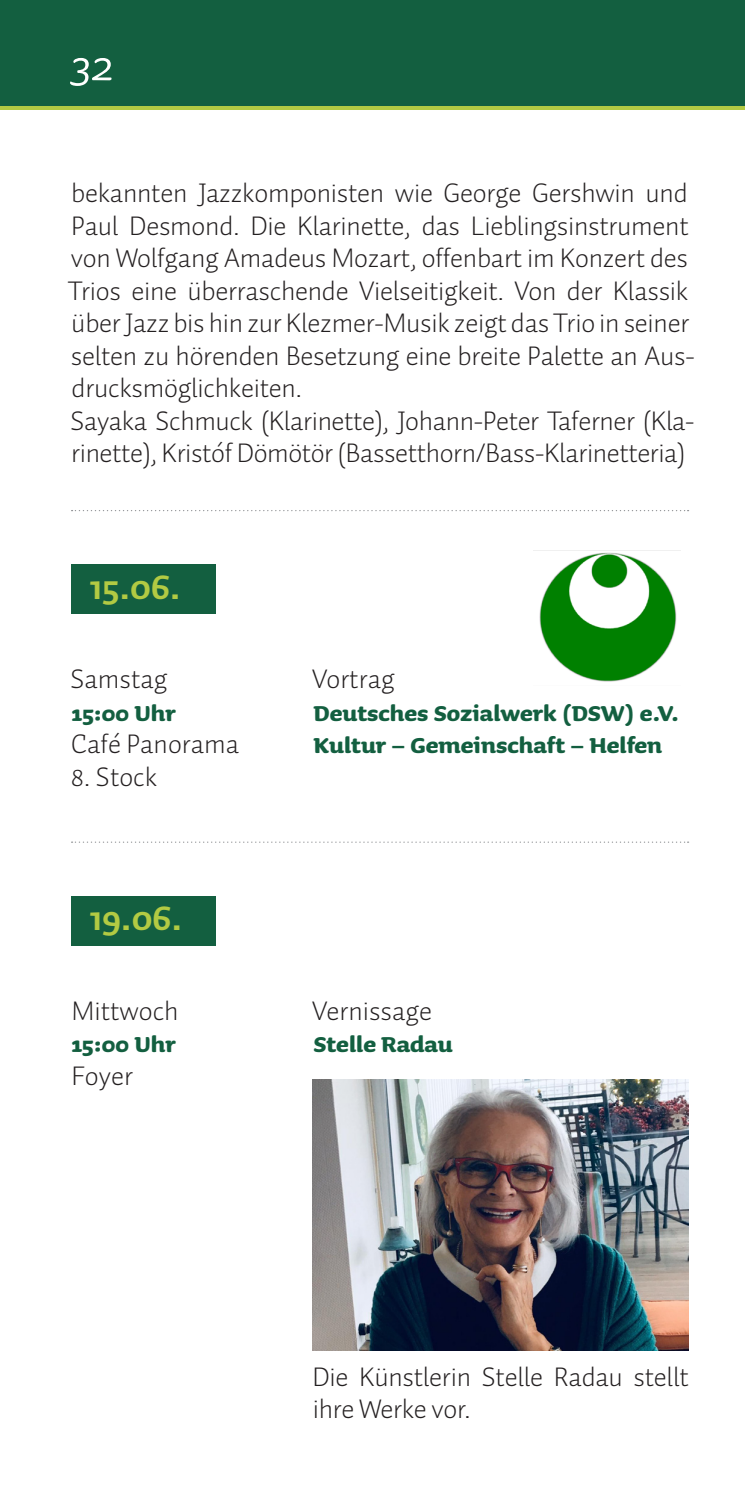
<style>
.page{position:relative;width:745px;height:1489px;background:#fff}
.page>*{position:absolute;margin:0;border:0;box-sizing:border-box;transform-origin:0 0}
.t1{font:italic 55px "Sauna Pro";color:#fff}
.t2{font:700 37.5px "Auto Pro";color:#b2ca43}
.t3{font:300 27.5px/32.5px "Auto Pro";letter-spacing:-.01em;color:#231f20}
.t4{font:700 27.5px/32.5px "Sauna Pro";color:#135f40}
</style>
<div class="page">
<div style="left:0;top:0;width:744px;height:106px;background:#135f40"></div>
<hr style="left:0;top:106px;width:744px;height:4px;background:#b2ca43">
<div style="left:71px;top:564px;width:144px;height:49px;background:#135f40"></div>
<div style="left:71px;top:895px;width:144px;height:50px;background:#135f40"></div>
<svg style="left:71px;top:510px;width:617px;height:1px"></svg>
<svg style="left:71px;top:841px;width:617px;height:1px"></svg>
<img style="left:533px;top:550px;width:147px;height:132px">
<img style="left:312px;top:1079px;width:375px;height:270px">
<h1 class="t1" style="left:71px;top:36px;width:44px">32</h1>
<p class="t3" style="left:68px;top:176px;width:628px">bekannten Jazzkomponisten wie George Gershwin und Paul Desmond. Die Klarinette, das Lieblingsinstrument von Wolfgang Amadeus Mozart, offenbart im Konzert des Trios eine überraschende Vielseitigkeit. Von der Klassik über Jazz bis hin zur Klezmer-Musik zeigt das Trio in seiner selten zu hörenden Besetzung eine breite Palette an Aus&shy;drucksmöglichkeiten.<br>Sayaka Schmuck (Klarinette), Johann-Peter Taferner (Kla&shy;rinette), Kristóf Dömötör (Bassetthorn/Bass-Klarinetteria)</p>
<h2 class="t2" style="left:89px;top:559px;width:93px">15.06.</h2>
<p class="t3" style="left:70px;top:662px;width:98px">Samstag</p>
<p class="t4" style="left:71px;top:696px;width:106px">15:00 Uhr</p>
<p class="t3" style="left:71px;top:727px;width:169px">Café Panorama</p>
<p class="t3" style="left:71px;top:759px;width:88px">8. Stock</p>
<h2 class="t2" style="left:89px;top:890px;width:94px">19.06.</h2>
<p class="t3" style="left:71px;top:993px;width:109px">Mittwoch</p>
<p class="t4" style="left:71px;top:1027px;width:106px">15:00 Uhr</p>
<p class="t3" style="left:71px;top:1058px;width:63px">Foyer</p>
<p class="t3" style="left:312px;top:662px;width:84px">Vortrag</p>
<p class="t4" style="left:313px;top:696px;width:367px">Deutsches Sozialwerk (DSW) e.V.<br>Kultur – Gemeinschaft – Helfen</p>
<p class="t3" style="left:312px;top:993px;width:121px">Vernissage</p>
<p class="t4" style="left:313px;top:1027px;width:141px">Stelle Radau</p>
<p class="t3" style="left:312px;top:1359px;width:377px">Die Künstlerin Stelle Radau stellt ihre Werke vor.</p>
</div>
